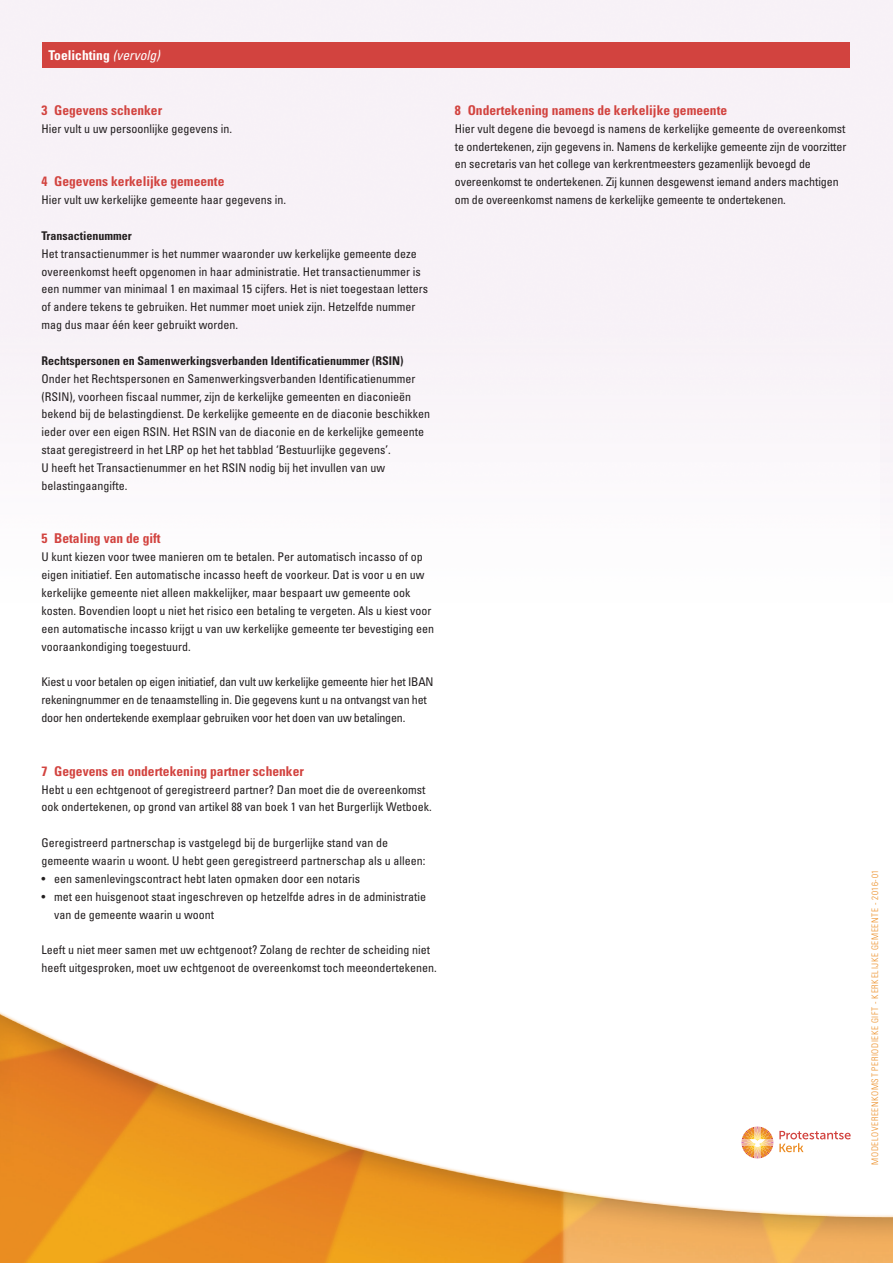
<style>
.page{position:relative;width:893px;height:1263px;background:#fff}
.page>*{position:absolute;margin:0;border:0;box-sizing:border-box;transform-origin:0 0}
.t1{font:700 condensed 13.5px "Univers LT";color:#d2433f}
.t2{font:700 condensed 13.5px "Univers LT";color:#fff}
.t3{font:condensed 12px/17.9px "Univers LT";color:#231f20}
.t4{font:700 condensed 12px "Univers LT";color:#231f20}
.t5{font:300 condensed 9px "Univers LT";letter-spacing:.07em;color:#ec8c22}
.s1{font-weight:400;font-style:italic}
</style>
<div class="page">
<div style="left:0;top:0;width:893px;height:482px;background:#f7f2f7"></div>
<img style="left:0;top:1012px;width:893px;height:251px">
<div style="left:43px;top:43px;width:807px;height:25px;background:#d2433f"></div>
<svg style="left:779px;top:1131px;width:72px;height:21px"></svg>
<svg style="left:741px;top:1126px;width:32px;height:32px"></svg>
<p class="t2" style="left:49px;top:47px;width:113px">Toelichting <span class="s1">(vervolg)</span></p>
<p class="t1" style="left:41px;top:102px;width:122px">3 Gegevens schenker</p>
<p class="t3" style="left:41px;top:119px;width:192px">Hier vult u uw persoonlijke gegevens in.</p>
<p class="t1" style="left:41px;top:173px;width:184px">4 Gegevens kerkelijke gemeente</p>
<p class="t3" style="left:41px;top:191px;width:246px">Hier vult uw kerkelijke gemeente haar gegevens in.</p>
<p class="t4" style="left:41px;top:228px;width:92px">Transactienummer</p>
<p class="t3" style="left:41px;top:244px;width:388px">Het transactienummer is het nummer waaronder uw kerkelijke gemeente deze overeenkomst heeft opgenomen in haar administratie. Het transactienummer is een nummer van minimaal 1 en maximaal 15 cijfers. Het is niet toegestaan letters of andere tekens te gebruiken. Het nummer moet uniek zijn. Hetzelfde nummer mag dus maar één keer gebruikt worden.</p>
<p class="t4" style="left:41px;top:353px;width:364px">Rechtspersonen en Samenwerkingsverbanden Identificatienummer (RSIN)</p>
<p class="t3" style="left:41px;top:369px;width:390px">Onder het Rechtspersonen en Samenwerkingsverbanden Identificatienummer (RSIN), voorheen fiscaal nummer, zijn de kerkelijke gemeenten en diaconieën bekend bij de belastingdienst. De kerkelijke gemeente en de diaconie beschikken ieder over een eigen RSIN. Het RSIN van de diaconie en de kerkelijke gemeente staat geregistreerd in het LRP op het het tabblad ‘Bestuurlijke gegevens’.<br>U heeft het Transactienummer en het RSIN nodig bij het invullen van uw belastingaangifte.</p>
<p class="t1" style="left:41px;top:530px;width:121px">5 Betaling van de gift</p>
<p class="t3" style="left:41px;top:548px;width:394px">U kunt kiezen voor twee manieren om te betalen. Per automatisch incasso of op eigen initiatief. Een automatische incasso heeft de voorkeur. Dat is voor u en uw kerkelijke gemeente niet alleen makkelijker, maar bespaart uw gemeente ook kosten. Bovendien loopt u niet het risico een betaling te vergeten. Als u kiest voor een automatische incasso krijgt u van uw kerkelijke gemeente ter bevestiging een vooraankondiging toegestuurd.</p>
<p class="t3" style="left:41px;top:673px;width:394px">Kiest u voor betalen op eigen initiatief, dan vult uw kerkelijke gemeente hier het IBAN rekeningnummer en de tenaamstelling in. Die gegevens kunt u na ontvangst van het door hen ondertekende exemplaar gebruiken voor het doen van uw betalingen.</p>
<p class="t1" style="left:41px;top:762px;width:264px">7 Gegevens en ondertekening partner schenker</p>
<p class="t3" style="left:41px;top:780px;width:392px">Hebt u een echtgenoot of geregistreerd partner? Dan moet die de overeenkomst ook ondertekenen, op grond van artikel 88 van boek 1 van het Burgerlijk Wetboek.</p>
<p class="t3" style="left:41px;top:834px;width:385px">Geregistreerd partnerschap is vastgelegd bij de burgerlijke stand van de gemeente waarin u woont. U hebt geen geregistreerd partnerschap als u alleen:</p>
<p class="t3" style="left:41px;top:869px;width:320px">• een samenlevingscontract hebt laten opmaken door een notaris</p>
<p class="t3" style="left:54px;top:887px;width:373px;text-indent:-13px">• met een huisgenoot staat ingeschreven op hetzelfde adres in de administratie van de gemeente waarin u woont</p>
<p class="t3" style="left:41px;top:941px;width:397px">Leeft u niet meer samen met uw echtgenoot? Zolang de rechter de scheiding niet heeft uitgesproken, moet uw echtgenoot de overeenkomst toch meeondertekenen.</p>
<p class="t1" style="left:455px;top:102px;width:274px">8 Ondertekening namens de kerkelijke gemeente</p>
<p class="t3" style="left:455px;top:119px;width:393px">Hier vult degene die bevoegd is namens de kerkelijke gemeente de overeenkomst te ondertekenen, zijn gegevens in. Namens de kerkelijke gemeente zijn de voorzitter en secretaris van het college van kerkrentmeesters gezamenlijk bevoegd de overeenkomst te ondertekenen. Zij kunnen desgewenst iemand anders machtigen om de overeenkomst namens de kerkelijke gemeente te ondertekenen.</p>
<p class="t5" style="left:869px;top:1164px;width:296px;rotate:-90deg">MODELOVEREENKOMST PERIODIEKE GIFT - KERKELIJKE GEMEENTE - 2016-01</p>
</div>
